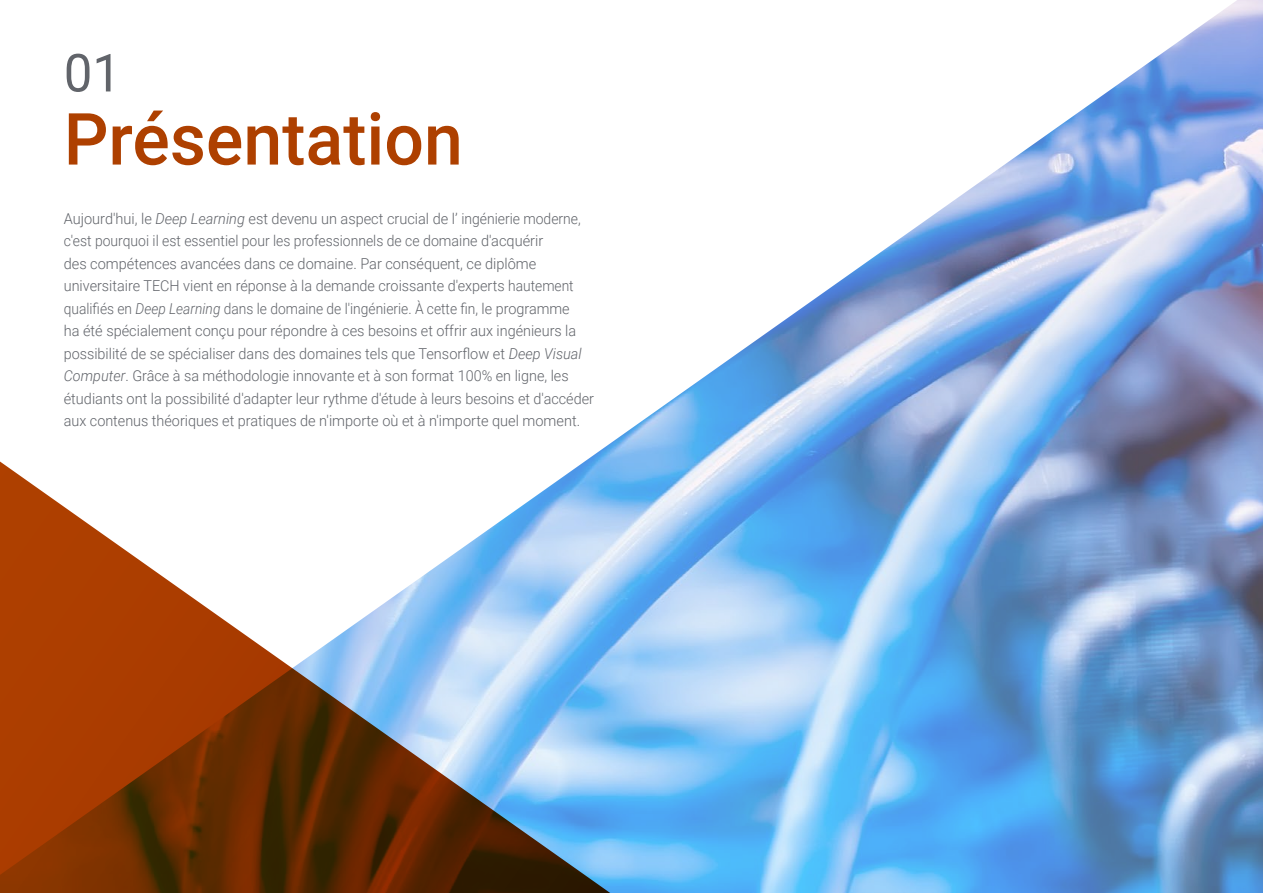
<style>
.page{position:relative;width:1263px;height:893px;background:#fff}
.page>*{position:absolute;margin:0;border:0;box-sizing:border-box;transform-origin:0 0}
.t1{font:500 72px "Roboto";color:#ae4000}
.t2{font:52.5px "Roboto";color:#61646a}
.t3{font:300 15px/22.5px "Roboto";color:#61646a}
.s1{font-style:italic}
</style>
<div class="page">
<img style="left:606px;top:0;width:657px;height:893px">
<svg style="left:0;top:446px;width:640px;height:447px"></svg>
<h2 class="t2" style="left:64px;top:36px;width:59px">01</h2>
<h1 class="t1" style="left:64px;top:89px;width:401px">Présentation</h1>
<p class="t3" style="left:64px;top:207px;width:532px">Aujourd'hui, le <span class="s1">Deep Learning</span> est devenu un aspect crucial de l’ ingénierie moderne, c'est pourquoi il est essentiel pour les professionnels de ce domaine d'acquérir<br>des compétences avancées dans ce domaine. Par conséquent, ce diplôme universitaire TECH vient en réponse à la demande croissante d'experts hautement qualifiés en <span class="s1">Deep Learning</span> dans le domaine de l'ingénierie. À cette fin, le programme<br>ha été spécialement conçu pour répondre à ces besoins et offrir aux ingénieurs la possibilité de se spécialiser dans des domaines tels que Tensorflow et <span class="s1">Deep Visual Computer</span>. Grâce à sa méthodologie innovante et à son format 100% en ligne, les étudiants ont la possibilité d'adapter leur rythme d'étude à leurs besoins et d'accéder aux contenus théoriques et pratiques de n'importe où et à n'importe quel moment.</p>
</div>
